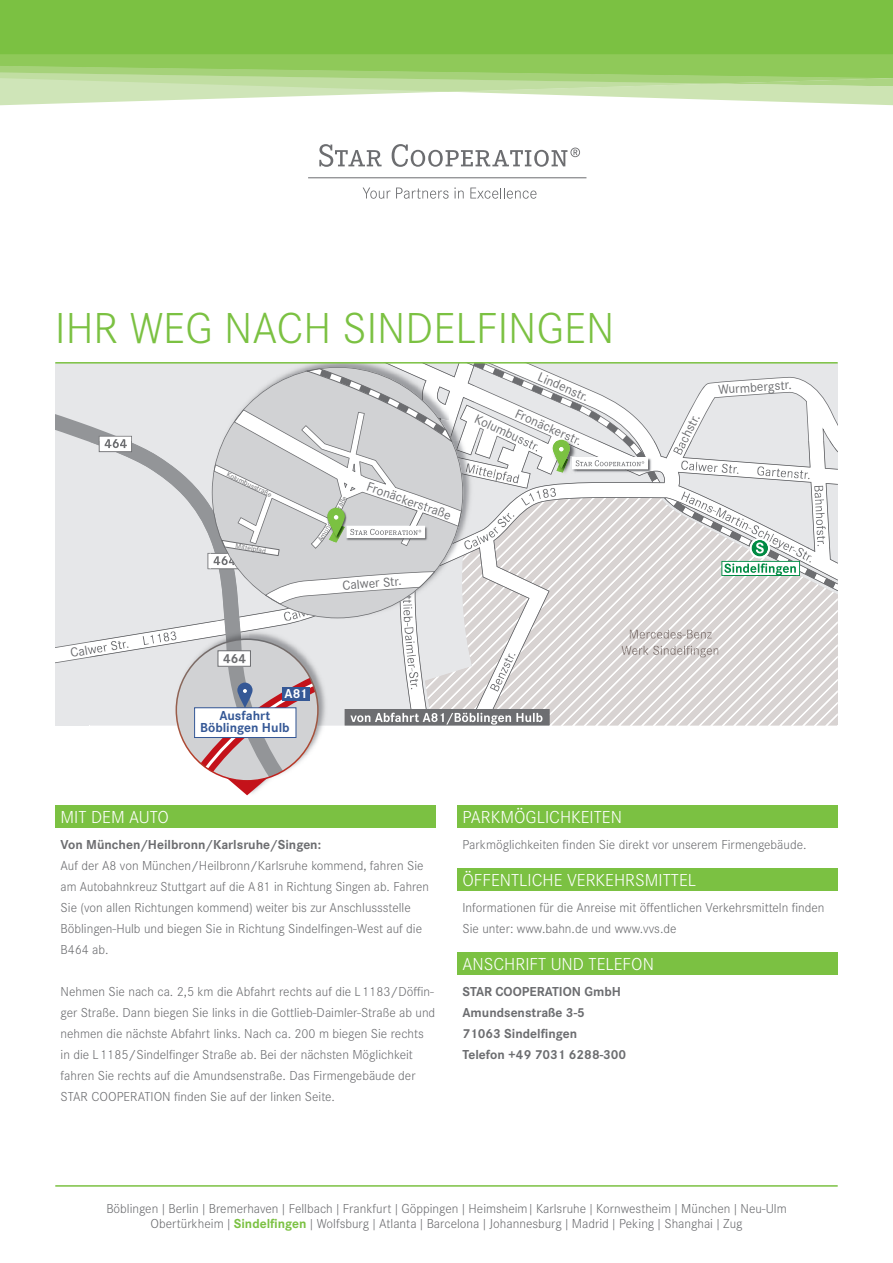
<style>
.page{position:relative;width:893px;height:1263px;background:#fff}
.page>*{position:absolute;margin:0;border:0;box-sizing:border-box;transform-origin:0 0}
.t1{font:300 45px "Corporate S";color:#7bc142}
.t2{font:300 18px "Corporate S";color:#fff}
.t3{font:300 13.5px/21px "Corporate S";color:#6c6d70}
.t4{font:700 13.5px/21px "Corporate S";color:#6c6d70}
.t5{font:13.5px "Corporate S";color:#6c6d70}
.t6{font:700 13.5px/12px "Corporate S";color:#355896;text-align:center}
.t7{font:700 13.5px "Corporate S";color:#fff}
.t8{font:7.5px "Corporate S";color:#6c6d70}
.s1{font-weight:700;color:#7bc142}
</style>
<div class="page">
<svg style="left:55px;top:406px;width:88px;height:320px;background:#e1e2e4"></svg>
<svg style="left:99px;top:436px;width:33px;height:5px"></svg>
<div style="left:90px;top:441px;width:53px;height:285px;background:#e6e7e9"></div>
<img style="left:99px;top:441px;width:33px;height:11px">
<img style="left:105px;top:441px;width:22px;height:7px">
<svg style="left:90px;top:640px;width:39px;height:17px"></svg>
<svg style="left:0;top:78px;width:893px;height:27px"></svg>
<svg style="left:0;top:54px;width:893px;height:24px;background:#95cb62"></svg>
<div style="left:0;top:0;width:893px;height:54px;background:#7bc142"></div>
<hr style="left:55px;top:362px;width:783px;height:2px;background:#7bc142">
<hr style="left:55px;top:1185px;width:783px;height:2px;background:#7bc142">
<div style="left:55px;top:805px;width:381px;height:23px;background:#7bc142"></div>
<div style="left:457px;top:805px;width:381px;height:23px;background:#7bc142"></div>
<div style="left:457px;top:868px;width:381px;height:23px;background:#7bc142"></div>
<div style="left:457px;top:952px;width:381px;height:23px;background:#7bc142"></div>
<svg style="left:319px;top:144px;width:63px;height:23px"></svg>
<svg style="left:392px;top:144px;width:188px;height:23px"></svg>
<svg style="left:363px;top:188px;width:27px;height:11px"></svg>
<svg style="left:396px;top:187px;width:68px;height:12px"></svg>
<svg style="left:470px;top:188px;width:66px;height:11px"></svg>
<hr style="left:308px;top:177px;width:278px;height:1px;background:#6c6d70">
<svg style="left:143px;top:363px;width:695px;height:432px"></svg>
<h1 class="t1" style="left:55px;top:302px;width:561px">IHR WEG NACH SINDELFINGEN</h1>
<p class="t4" style="left:104px;top:433px;width:25px">464</p>
<p class="t8" style="left:229px;top:470px;width:50px;rotate:25deg">Kolumbusstraße</p>
<p class="t8" style="left:236px;top:542px;width:32px;rotate:9deg">Mittelpfad</p>
<p class="t8" style="left:316px;top:539px;width:53px;rotate:-60deg">Amundsenstraße</p>
<p class="t5" style="left:370px;top:478px;width:90px;rotate:20deg">Fronäckerstraße</p>
<p class="t5" style="left:342px;top:578px;width:61px;rotate:-5deg">Calwer Str.</p>
<p class="t5" style="left:349px;top:587px;width:37px;rotate:-22deg">L1183</p>
<p class="t4" style="left:223px;top:648px;width:25px">464</p>
<p class="t7" style="left:285px;top:686px;width:24px">A81</p>
<p class="t6" style="left:200px;top:710px;width:91px">Ausfahrt<br>Böblingen Hulb</p>
<p class="t5" style="left:541px;top:369px;width:55px;rotate:23deg">Lindenstr.</p>
<p class="t5" style="left:519px;top:406px;width:73px;rotate:24deg">Fronäckerstr.</p>
<p class="t5" style="left:479px;top:411px;width:72px;rotate:25deg">Kolumbusstr.</p>
<h2 class="t2" style="left:61px;top:807px;width:110px">MIT DEM AUTO</h2>
<h2 class="t2" style="left:462px;top:807px;width:161px">PARKMÖGLICHKEITEN</h2>
<p class="t5" style="left:676px;top:438px;width:29px;rotate:-63deg">chstr</p>
<p class="t5" style="left:728px;top:381px;width:58px;rotate:-4deg">urmbergst</p>
<p class="t4" style="left:61px;top:834px;width:262px">Von München/Heilbronn/Karlsruhe/Singen:</p>
<p class="t3" style="left:61px;top:855px;width:370px">Auf der A8 von München/Heilbronn/Karlsruhe kommend, fahren Sie am Autobahnkreuz Stuttgart auf die A 81 in Richtung Singen ab. Fahren Sie (von allen Richtungen kommend) weiter bis zur Anschlussstelle Böblingen-Hulb und biegen Sie in Richtung Sindelfingen-West auf die B464 ab.</p>
<p class="t3" style="left:61px;top:981px;width:376px">Nehmen Sie nach ca. 2,5 km die Abfahrt rechts auf die L 1183/Döffin&shy;ger Straße. Dann biegen Sie links in die Gottlieb-Daimler-Straße ab und nehmen die nächste Abfahrt links. Nach ca. 200 m biegen Sie rechts in die L 1185/Sindelfinger Straße ab. Bei der nächsten Möglichkeit fahren Sie rechts auf die Amundsenstraße. Das Firmengebäude der STAR COOPERATION finden Sie auf der linken Seite.</p>
<p class="t3" style="left:462px;top:834px;width:346px">Parkmöglichkeiten finden Sie direkt vor unserem Firmengebäude.</p>
<h2 class="t2" style="left:462px;top:870px;width:235px">ÖFFENTLICHE VERKEHRSMITTEL</h2>
<p class="t3" style="left:462px;top:897px;width:364px">Informationen für die Anreise mit öffentlichen Verkehrsmitteln finden<br>Sie unter: www.bahn.de und www.vvs.de</p>
<h2 class="t2" style="left:462px;top:954px;width:193px">ANSCHRIFT UND TELEFON</h2>
<p class="t4" style="left:462px;top:981px;width:165px">STAR COOPERATION GmbH<br>Amundsenstraße 3-5<br>71063 Sindelfingen<br>Telefon +49 7031 6288-300</p>
<p class="t3" style="left:106px;top:1201px;width:682px;line-height:15px;text-align:center">Böblingen | Berlin | Bremerhaven | Fellbach | Frankfurt | Göppingen | Heimsheim| Karlsruhe | Kornwestheim | München | Neu-Ulm<br>Obertürkheim | <span class="s1">Sindelfingen</span> | Wolfsburg | Atlanta | Barcelona | Johannesburg | Madrid | Peking | Shanghai | Zug</p>
</div>
